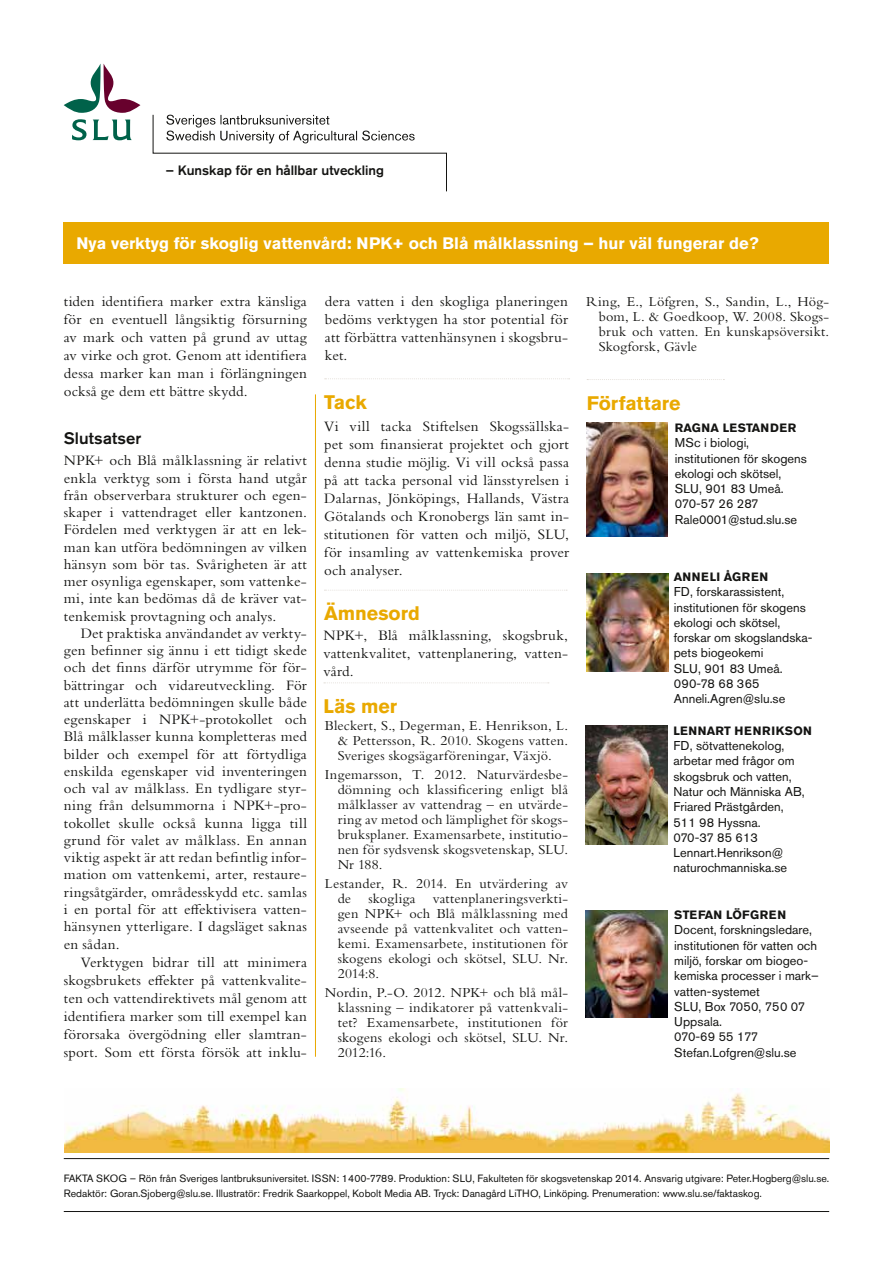
<style>
.page{position:relative;width:893px;height:1263px;background:#fff}
.page>*{position:absolute;margin:0;border:0;box-sizing:border-box;transform-origin:0 0}
.t1{font:700 19.5px "Akzidenz Grotesk Std";letter-spacing:-.005em;color:#e9a900}
.t2{font:700 16.5px "Akzidenz Grotesk Std";color:#fff}
.t3{font:500 16.5px "Akzidenz Grotesk Std";letter-spacing:.005em;color:#141412}
.t4{font:15px/17.2px "Bembo Std";letter-spacing:.02em;color:#141412;text-align:justify}
.t5{font:15px/18px "Bembo";letter-spacing:.01em;color:#141412;text-align:justify}
.t6{font:14.25px/15px "Bembo Std";letter-spacing:.01em;color:#141412;text-align:justify}
.t7{font:500 13.5px "Akzidenz Grotesk Std";color:#141412}
.t8{font:12.75px/15.3px "Akzidenz Grotesk Std";color:#141412}
.t9{font:700 12px "Akzidenz Grotesk Std";letter-spacing:.055em;color:#141412}
.t10{font:10.5px/15px "Akzidenz Grotesk Std";color:#141412}
</style>
<div class="page">
<svg style="left:152px;top:114px;width:295px;height:78px"></svg>
<svg style="left:64px;top:64px;width:76px;height:49px"></svg>
<svg style="left:72px;top:119px;width:15px;height:21px"></svg>
<svg style="left:93px;top:120px;width:39px;height:20px"></svg>
<img style="left:64px;top:1088px;width:766px;height:64px">
<div style="left:64px;top:222px;width:765px;height:42px;background:#e9a900"></div>
<img style="left:586px;top:725px;width:81px;height:119px">
<hr style="left:64px;top:1158px;width:765px;height:1px;background:#141412">
<hr style="left:64px;top:1211px;width:765px;height:1px;background:#141412">
<hr style="left:315px;top:394px;width:1px;height:663px;background:#e9a900">
<svg style="left:587px;top:379px;width:137px;height:1px"></svg>
<svg style="left:324px;top:682px;width:225px;height:1px"></svg>
<svg style="left:324px;top:590px;width:243px;height:1px"></svg>
<img style="left:586px;top:422px;width:82px;height:115px">
<img style="left:587px;top:573px;width:81px;height:99px">
<img style="left:586px;top:910px;width:81px;height:108px">
<svg style="left:325px;top:378px;width:245px;height:1px"></svg>
<p class="t7" style="left:166px;top:162px;width:220px">– Kunskap för en hållbar utveckling</p>
<p class="t2" style="left:77px;top:234px;width:684px">Nya verktyg för skoglig vattenvård: NPK+ och Blå målklassning – hur väl fungerar de?</p>
<p class="t4" style="left:64px;top:292px;width:245px;line-height:18px">tiden identifiera marker extra känsliga för en eventuell långsiktig försurning av mark och vatten på grund av uttag av virke och grot. Genom att identifiera dessa marker kan man i förlängningen också ge dem ett bättre skydd.</p>
<p class="t3" style="left:64px;top:428px;width:79px">Slutsatser</p>
<p class="t4" style="left:64px;top:452px;width:245px">NPK+ och Blå målklassning är relativt enkla verktyg som i första hand utgår från observerbara strukturer och egen&shy;skaper i vattendraget eller kantzonen.<br>Fördelen med verktygen är att en lek&shy;man kan utföra bedömningen av vilken hänsyn som bör tas. Svårigheten är att mer osynliga egenskaper, som vattenke&shy;mi, inte kan bedömas då de kräver vat&shy;tenkemisk provtagning och analys.</p>
<p class="t4" style="left:64px;top:624px;width:245px;text-indent:17px">Det praktiska användandet av verkty&shy;gen befinner sig ännu i ett tidigt skede och det finns därför utrymme för för&shy;bättringar och vidareutveckling. För att underlätta bedömningen skulle både egenskaper i NPK+-protokollet och Blå målklasser kunna kompletteras med bilder och exempel för att förtydliga enskilda egenskaper vid inventeringen och val av målklass. En tydligare styr&shy;ning från delsummorna i NPK+-pro&shy;tokollet skulle också kunna ligga till grund för valet av målklass. En annan viktig aspekt är att redan befintlig infor&shy;mation om vattenkemi, arter, restaure&shy;ringsåtgärder, områdesskydd etc. samlas i en portal för att effektivisera vatten&shy;hänsynen ytterligare. I dagsläget saknas en sådan.</p>
<p class="t4" style="left:64px;top:953px;width:245px;line-height:18px;text-indent:17px">Verktygen bidrar till att minimera skogsbrukets effekter på vattenkvalite&shy;ten och vattendirektivets mål genom att identifiera marker som till exempel kan förorsaka övergödning eller slamtran&shy;sport. Som ett första försök att inklu-</p>
<p class="t4" style="left:325px;top:292px;width:245px;line-height:18px">dera vatten i den skogliga planeringen bedöms verktygen ha stor potential för att förbättra vattenhänsynen i skogsbru&shy;ket.</p>
<p class="t6" style="left:599px;top:293px;width:232px;text-indent:-13px">Ring, E., Löfgren, S., Sandin, L., Hög&shy;bom, L. &amp; Goedkoop, W. 2008. Skogs&shy;bruk och vatten. En kunskapsöversikt.<br>Skogforsk, Gävle</p>
<h1 class="t1" style="left:324px;top:391px;width:44px">Tack</h1>
<p class="t5" style="left:324px;top:417px;width:246px">Vi vill tacka Stiftelsen Skogssällska&shy;pet som finansierat projektet och gjort denna studie möjlig. Vi vill också passa på att tacka personal vid länsstyrelsen i Dalarnas, Jönköpings, Hallands, Västra Götalands och Kronobergs län samt in&shy;stitutionen för vatten och miljö, SLU, för insamling av vattenkemiska prover och analyser.</p>
<h1 class="t1" style="left:324px;top:602px;width:97px">Ämnesord</h1>
<p class="t5" style="left:323px;top:626px;width:246px">NPK+, Blå målklassning, skogsbruk, vattenkvalitet, vattenplanering, vatten&shy;vård.</p>
<h1 class="t1" style="left:323px;top:695px;width:75px">Läs mer</h1>
<p class="t6" style="left:338px;top:718px;width:232px;text-indent:-13px">Bleckert, S., Degerman, E. Henrikson, L. &amp; Pettersson, R. 2010. Skogens vatten.<br>Sveriges skogsägarföreningar, Växjö.</p>
<p class="t6" style="left:338px;top:767px;width:232px;text-indent:-13px">Ingemarsson, T. 2012. Naturvärdesbe&shy;dömning och klassificering enligt blå målklasser av vattendrag – en utvärde&shy;ring av metod och lämplighet för skogs&shy;bruksplaner. Examensarbete, institutio&shy;nen för sydsvensk skogsvetenskap, SLU.<br>Nr 188.</p>
<p class="t6" style="left:338px;top:876px;width:232px;text-indent:-13px">Lestander, R. 2014. En utvärdering av de skogliga vattenplaneringsverkti&shy;gen NPK+ och Blå målklassning med avseende på vattenkvalitet och vatten&shy;kemi. Examensarbete, institutionen för skogens ekologi och skötsel, SLU. Nr.<br>2014:8.</p>
<p class="t6" style="left:338px;top:985px;width:232px;text-indent:-13px">Nordin, P.-O. 2012. NPK+ och blå mål&shy;klassning – indikatorer på vattenkvali&shy;tet? Examensarbete, institutionen för skogens ekologi och skötsel, SLU. Nr.<br>2012:16.</p>
<h1 class="t1" style="left:587px;top:392px;width:95px">Författare</h1>
<p class="t9" style="left:675px;top:421px;width:123px">Ragna Lestander</p>
<p class="t8" style="left:675px;top:435px;width:134px">MSc i biologi, institutionen för skogens ekologi och skötsel,<br>SLU, 901 83 Umeå.<br>070-57 26 287<br>Rale0001@stud.slu.se</p>
<p class="t9" style="left:674px;top:570px;width:10px">Ann</p>
<p class="t9" style="left:701px;top:570px;width:67px">eli Ågren</p>
<p class="t8" style="left:674px;top:584px;width:140px">FD, forskarassistent, institutionen för skogens ekologi och skötsel, forskar om skogslandska&shy;pets biogeokemi<br>SLU, 901 83 Umeå.<br>090-78 68 365<br>Anneli.Agren@slu.se</p>
<p class="t9" style="left:673px;top:723px;width:138px">Lennart Henrikson</p>
<p class="t8" style="left:673px;top:738px;width:133px">FD, sötvattenekolog, arbetar med frågor om skogsbruk och vatten,<br>Natur och Människa AB,<br>Friared Prästgården,<br>511 98 Hyssna.<br>070-37 85 613<br>Lennart.Henrikson@ naturochmanniska.se</p>
<p class="t9" style="left:674px;top:908px;width:112px">Stefan Löfgren</p>
<p class="t8" style="left:674px;top:922px;width:146px">Docent, forskningsledare, institutionen för vatten och miljö, forskar om biogeo&shy;kemiska processer i mark– vatten-systemet<br>SLU, Box 7050, 750 07<br>Uppsala.<br>070-69 55 177<br>Stefan.Lofgren@slu.se</p>
<p class="t10" style="left:64px;top:1170px;width:767px">FAKTA SKOG – Rön från Sveriges lantbruksuniversitet. ISSN: 1400-7789. Produktion: SLU, Fakulteten för skogsvetenskap 2014. Ansvarig utgivare: Peter.Hogberg@slu.se.<br>Redaktör: Goran.Sjoberg@slu.se. Illustratör: Fredrik Saarkoppel, Kobolt Media AB. Tryck: Danagård LiTHO, Linköping. Prenumeration: www.slu.se/faktaskog.</p>
</div>
